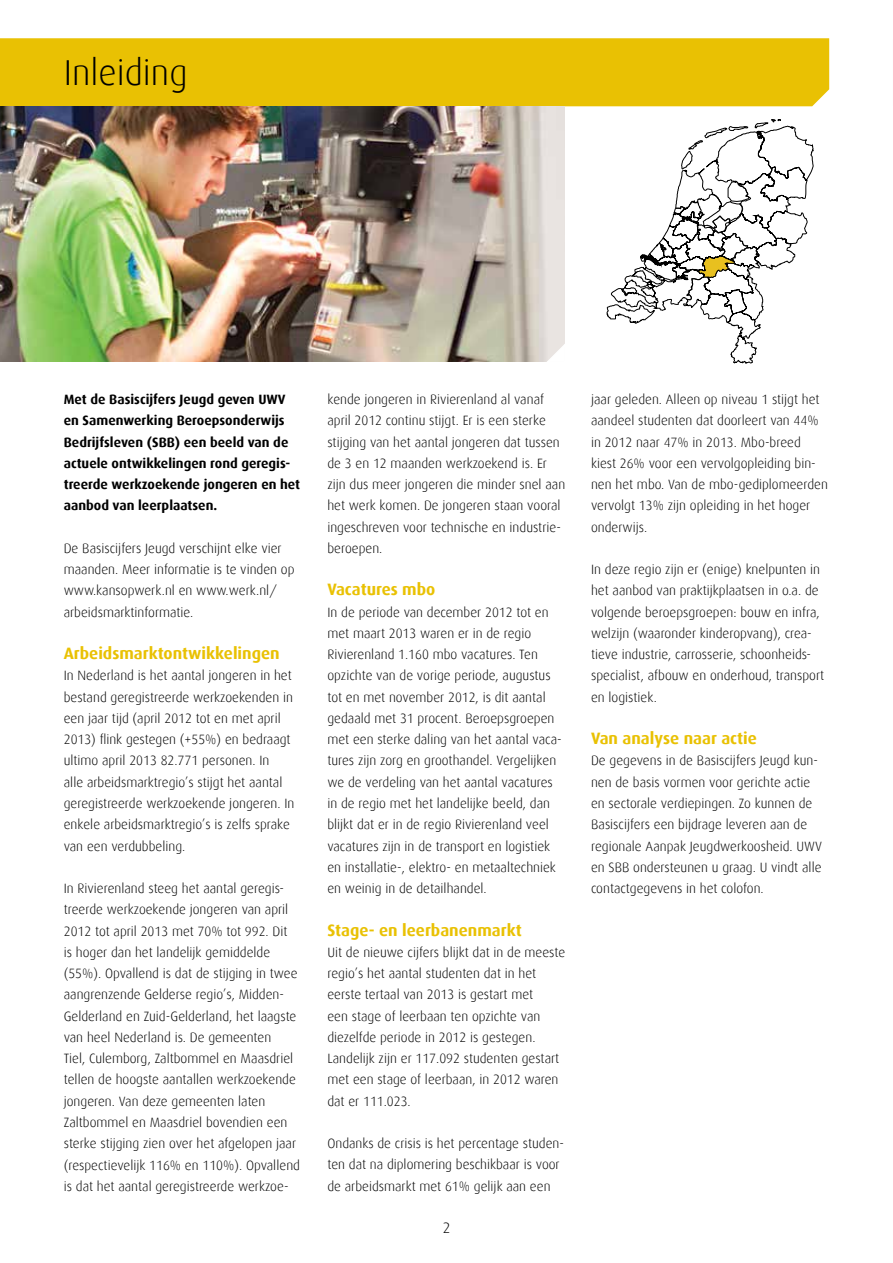
<style>
.page{position:relative;width:893px;height:1263px;background:#fff}
.page>*{position:absolute;margin:0;border:0;box-sizing:border-box;transform-origin:0 0}
.t1{font:300 36px "Dax";color:#000}
.t2{font:700 16.5px "Dax";color:#e9c103}
.t3{font:300 15px "Dax";color:#000}
.t4{font:300 13.5px/21.3px "Dax";color:#000}
.t5{font:700 13.5px/21.3px "Dax";color:#000}
</style>
<div class="page">
<div style="left:0;top:38px;width:829px;height:68px;background:#e9c103"></div>
<img style="left:0;top:107px;width:565px;height:255px">
<svg style="left:546px;top:341px;width:19px;height:21px"></svg>
<svg style="left:607px;top:119px;width:206px;height:244px"></svg>
<h1 class="t1" style="left:64px;top:53px;width:125px">Inleiding</h1>
<p class="t5" style="left:64px;top:389px;width:238px">Met de Basiscijfers Jeugd geven UWV en Samenwerking Beroepsonderwijs Bedrijfsleven (SBB) een beeld van de actuele ontwikkelingen rond geregis&shy;treerde werkzoekende jongeren en het aanbod van leerplaatsen.</p>
<p class="t4" style="left:64px;top:538px;width:232px">De Basiscijfers Jeugd verschijnt elke vier maanden. Meer informatie is te vinden op www.kansopwerk.nl en www.werk.nl/ arbeidsmarktinformatie.</p>
<p class="t2" style="left:64px;top:644px;width:217px">Arbeidsmarktontwikkelingen</p>
<p class="t4" style="left:64px;top:665px;width:232px">In Nederland is het aantal jongeren in het bestand geregistreerde werkzoekenden in een jaar tijd (april 2012 tot en met april 2013) flink gestegen (+55%) en bedraagt ultimo april 2013 82.771 personen. In<br>alle arbeidsmarktregio’s stijgt het aantal geregistreerde werkzoekende jongeren. In enkele arbeidsmarktregio’s is zelfs sprake van een verdubbeling.</p>
<p class="t4" style="left:64px;top:878px;width:238px">In Rivierenland steeg het aantal geregis&shy;treerde werkzoekende jongeren van april 2012 tot april 2013 met 70% tot 992. Dit<br>is hoger dan het landelijk gemiddelde (55%). Opvallend is dat de stijging in twee aangrenzende Gelderse regio’s, Midden-Gelderland en Zuid-Gelderland, het laagste van heel Nederland is. De gemeenten<br>Tiel, Culemborg, Zaltbommel en Maasdriel tellen de hoogste aantallen werkzoekende jongeren. Van deze gemeenten laten Zaltbommel en Maasdriel bovendien een sterke stijging zien over het afgelopen jaar (respectievelijk 116% en 110%). Opvallend is dat het aantal geregistreerde werkzoe-</p>
<p class="t4" style="left:327px;top:389px;width:239px">kende jongeren in Rivierenland al vanaf april 2012 continu stijgt. Er is een sterke stijging van het aantal jongeren dat tussen de 3 en 12 maanden werkzoekend is. Er zijn dus meer jongeren die minder snel aan het werk komen. De jongeren staan vooral ingeschreven voor technische en industrie&shy;beroepen.</p>
<p class="t2" style="left:327px;top:580px;width:109px">Vacatures mbo</p>
<p class="t4" style="left:327px;top:601px;width:236px">In de periode van december 2012 tot en met maart 2013 waren er in de regio Rivierenland 1.160 mbo vacatures. Ten opzichte van de vorige periode, augustus tot en met november 2012, is dit aantal gedaald met 31 procent. Beroepsgroepen met een sterke daling van het aantal vaca&shy;tures zijn zorg en groothandel. Vergelijken we de verdeling van het aantal vacatures in de regio met het landelijke beeld, dan blijkt dat er in de regio Rivierenland veel vacatures zijn in de transport en logistiek en installatie-, elektro- en metaaltechniek en weinig in de detailhandel.</p>
<p class="t2" style="left:327px;top:920px;width:196px">Stage- en leerbanenmarkt</p>
<p class="t4" style="left:327px;top:942px;width:239px">Uit de nieuwe cijfers blijkt dat in de meeste regio’s het aantal studenten dat in het eerste tertaal van 2013 is gestart met<br>een stage of leerbaan ten opzichte van diezelfde periode in 2012 is gestegen.<br>Landelijk zijn er 117.092 studenten gestart met een stage of leerbaan, in 2012 waren dat er 111.023.</p>
<p class="t4" style="left:327px;top:1133px;width:238px">Ondanks de crisis is het percentage studen&shy;ten dat na diplomering beschikbaar is voor de arbeidsmarkt met 61% gelijk aan een</p>
<p class="t3" style="left:443px;top:1220px;width:9px">2</p>
<p class="t4" style="left:591px;top:389px;width:238px">jaar geleden. Alleen op niveau 1 stijgt het aandeel studenten dat doorleert van 44% in 2012 naar 47% in 2013. Mbo-breed kiest 26% voor een vervolgopleiding bin&shy;nen het mbo. Van de mbo-gediplomeerden vervolgt 13% zijn opleiding in het hoger onderwijs.</p>
<p class="t4" style="left:591px;top:559px;width:235px">In deze regio zijn er (enige) knelpunten in het aanbod van praktijkplaatsen in o.a. de volgende beroepsgroepen: bouw en infra, welzijn (waaronder kinderopvang), crea&shy;tieve industrie, carrosserie, schoonheids&shy;specialist, afbouw en onderhoud, transport en logistiek.</p>
<p class="t2" style="left:591px;top:729px;width:167px">Van analyse naar actie</p>
<p class="t4" style="left:591px;top:750px;width:232px">De gegevens in de Basiscijfers Jeugd kun&shy;nen de basis vormen voor gerichte actie en sectorale verdiepingen. Zo kunnen de Basiscijfers een bijdrage leveren aan de regionale Aanpak Jeugdwerkoosheid. UWV en SBB ondersteunen u graag. U vindt alle contactgegevens in het colofon.</p>
</div>
